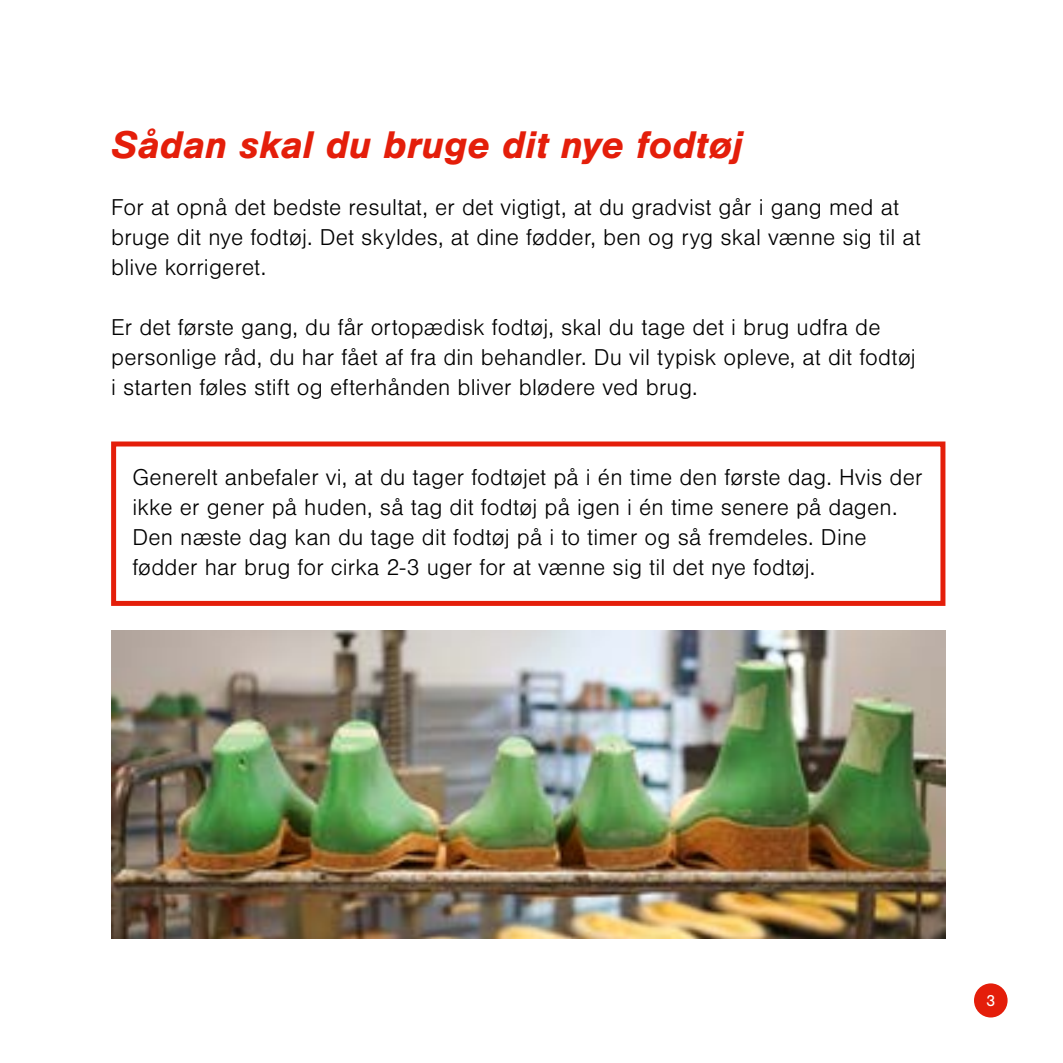
<style>
.page{position:relative;width:1063px;height:1063px;background:#fff}
.page>*{position:absolute;margin:0;border:0;box-sizing:border-box;transform-origin:0 0}
.t1{font:italic 700 40px "Nimbus San";color:#e41e0a}
.t2{font:300 23.75px/30px "Nimbus San";letter-spacing:.01em;color:#000}
.t3{font:16.5px "Nimbus San";color:#fff}
</style>
<div class="page">
<div style="left:974px;top:983px;width:34px;height:35px;background:#e41e0a;border-radius:50%"></div>
<div style="left:111px;top:441px;width:834px;height:165px;border:5px solid #e41e0a"></div>
<img style="left:111px;top:630px;width:835px;height:308px">
<h1 class="t1" style="left:111px;top:121px;width:634px">Sådan skal du bruge dit nye fodtøj</h1>
<p class="t2" style="left:111px;top:192px;width:811px">For at opnå det bedste resultat, er det vigtigt, at du gradvist går i gang med at bruge dit nye fodtøj. Det skyldes, at dine fødder, ben og ryg skal vænne sig til at blive korrigeret.</p>
<p class="t2" style="left:111px;top:312px;width:806px">Er det første gang, du får ortopædisk fodtøj, skal du tage det i brug udfra de personlige råd, du har fået af fra din behandler. Du vil typisk opleve, at dit fodtøj i starten føles stift og efterhånden bliver blødere ved brug.</p>
<p class="t2" style="left:132px;top:462px;width:792px">Generelt anbefaler vi, at du tager fodtøjet på i én time den første dag. Hvis der ikke er gener på huden, så tag dit fodtøj på igen i én time senere på dagen.<br>Den næste dag kan du tage dit fodtøj på i to timer og så fremdeles. Dine fødder har brug for cirka 2-3 uger for at vænne sig til det nye fodtøj.</p>
<p class="t3" style="left:986px;top:991px;width:11px">3</p>
</div>
